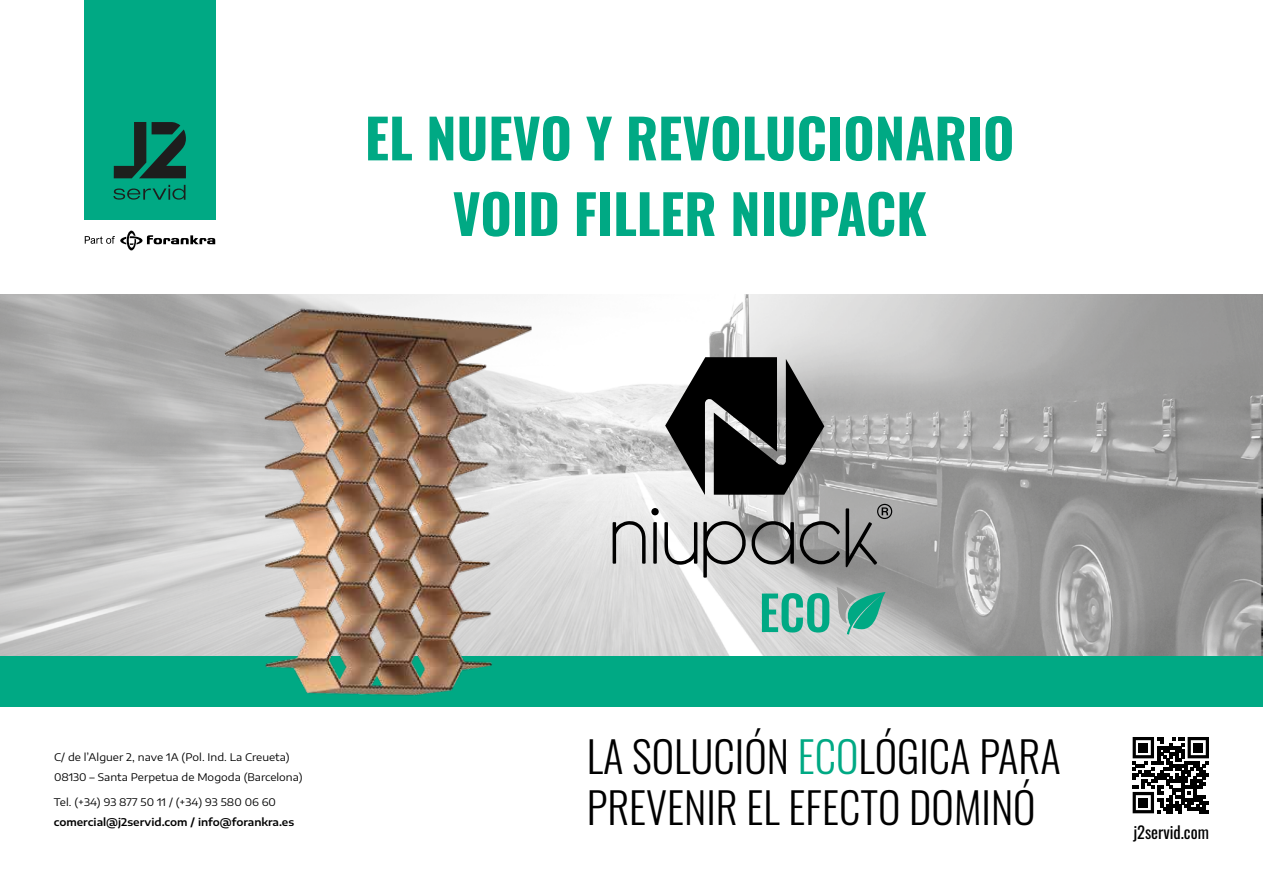
<style>
.page{position:relative;width:1263px;height:893px;background:#fff}
.page>*{position:absolute;margin:0;border:0;box-sizing:border-box;transform-origin:0 0}
.t1{font:700 54px/75.6px "Oswald";color:#00a984;text-align:center}
.t2{font:300 42.75px/51.3px "Oswald";color:#000}
.t3{font:16.5px "Oswald";color:#000}
.t4{font:10.5px/19.8px "Encode Sans Expanded";color:#000}
.t5{font:600 10.5px "Encode Sans Expanded";color:#000}
.s1{color:#00a984}
</style>
<div class="page">
<img style="left:0;top:295px;width:1263px;height:387px">
<div style="left:0;top:657px;width:1262px;height:50px;background:#00a984"></div>
<img style="left:188px;top:294px;width:371px;height:402px">
<svg style="left:665px;top:357px;width:159px;height:138px;background:#4b4b4b"></svg>
<svg style="left:613px;top:508px;width:84px;height:57px;background:#bdbdbd"></svg>
<svg style="left:703px;top:521px;width:91px;height:57px;background:#9d9d9d"></svg>
<svg style="left:800px;top:521px;width:40px;height:43px;background:#7d7c7c"></svg>
<svg style="left:846px;top:504px;width:46px;height:63px;background:#878686"></svg>
<svg style="left:762px;top:593px;width:67px;height:39px;background:#60bda8"></svg>
<svg style="left:836px;top:587px;width:49px;height:49px;background:#78b4a7"></svg>
<div style="left:84px;top:0;width:131px;height:220px;background:#00a984"></div>
<svg style="left:113px;top:185px;width:72px;height:15px"></svg>
<svg style="left:114px;top:122px;width:72px;height:56px"></svg>
<svg style="left:85px;top:231px;width:130px;height:19px"></svg>
<svg style="left:1133px;top:737px;width:76px;height:76px"></svg>
<div style="left:1139px;top:743px;width:9px;height:9px;background:#000"></div>
<div style="left:1194px;top:743px;width:9px;height:9px;background:#000"></div>
<div style="left:1139px;top:798px;width:9px;height:9px;background:#000"></div>
<h1 class="t1" style="left:365px;top:95px;width:651px">EL NUEVO Y REVOLUCIONARIO<br>VOID FILLER NIUPACK</h1>
<p class="t4" style="left:54px;top:747px;width:250px">C/ de l’Alguer 2, nave 1A (Pol. Ind. La Creueta)<br>08130 – Santa Perpetua de Mogoda (Barcelona)</p>
<p class="t4" style="left:54px;top:792px;width:224px">Tel. (+34) 93 877 50 11 / (+34) 93 580 06 60</p>
<p class="t5" style="left:54px;top:814px;width:242px">comercial@j2servid.com / info@forankra.es</p>
<h2 class="t2" style="left:587px;top:726px;width:476px">LA SOLUCIÓN <span class="s1">ECO</span>LÓGICA PARA<br>PREVENIR EL EFECTO DOMINÓ</h2>
<h3 class="t3" style="left:1133px;top:817px;width:77px">j2servid.com</h3>
</div>
